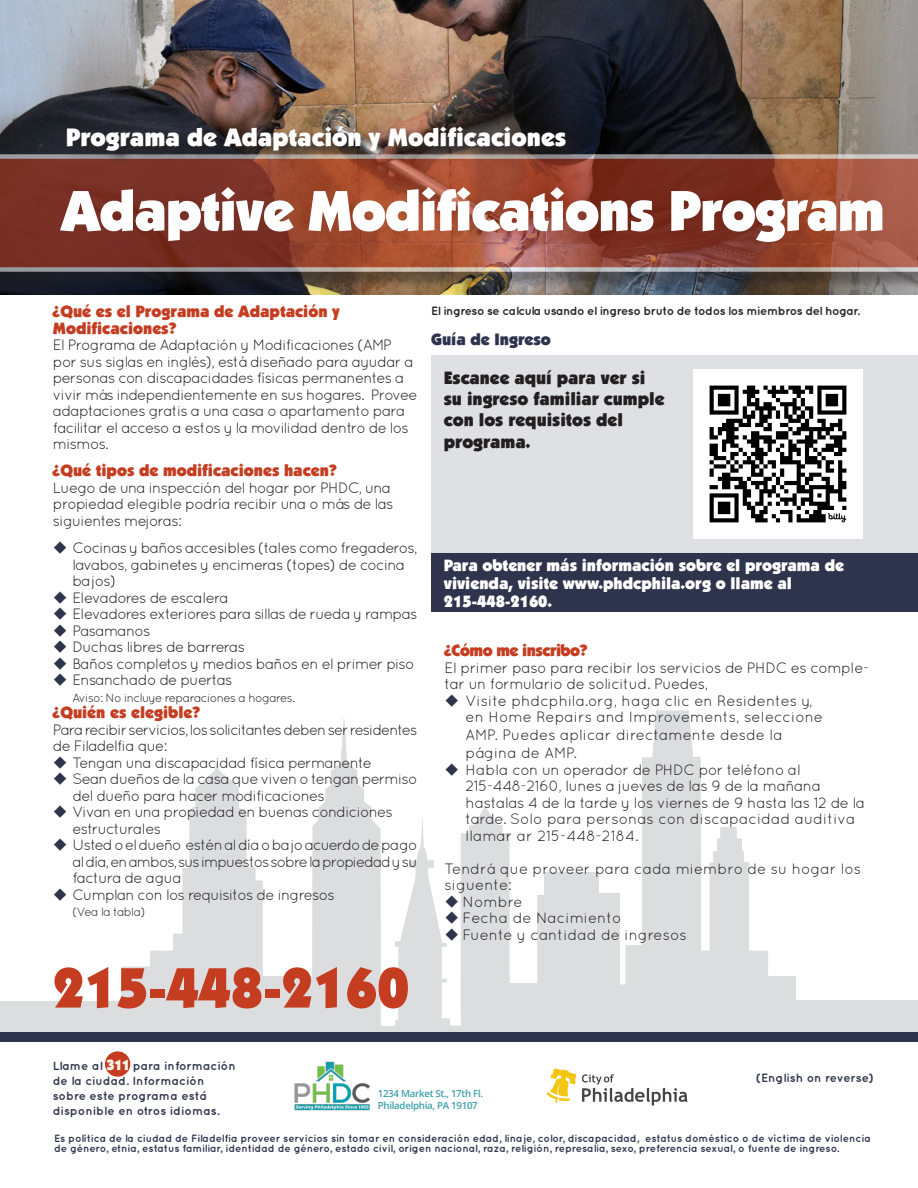
<style>
.page{position:relative;width:918px;height:1188px;background:#fff}
.page>*{position:absolute;margin:0;border:0;box-sizing:border-box;transform-origin:0 0}
.Program_Name{font:900 57px "Kabel IT Cby BT";letter-spacing:-.02em;color:#fff}
.Phone_Number{font:900 56.7px "Kabel IT Cby BT";color:#c43d20}
.Sub_Head_2{font:900 25.35px "Kabel IT Cby BT";color:#fff}
.t1{font:900 18px/21.1px "Kabel IT Cby BT";color:#231f20}
.t2{font:900 16.5px/18px "Kabel IT Cby BT";color:#fff}
.Sub_Head_2-2{font:900 16.5px/16.5px "Kabel IT Cby BT";color:#c43d20}
.Sub_Head_2-3{font:900 16.5px "Kabel IT Cby BT";letter-spacing:-.03em;color:#c43d20}
.t3{font:900 16.5px "Kabel IT Cby BT";color:#2d334c}
.Hanging_indent_2017{font:15px/16.5px "Quicksand";letter-spacing:-.05em;color:#231f20}
.Paragraph_2017{font:15px/16.5px "Quicksand";letter-spacing:-.05em;color:#231f20}
.Sub_Head_2-4{font:15px/16.5px "Quicksand";letter-spacing:-.03em;color:#231f20}
.Sub_Head_2-5{font:15px/18px "Quicksand";color:#231f20}
.Paragraph_2017-2{font:15px/16.5px "Quicksand";letter-spacing:-.03em;color:#231f20}
.Paragraph_2017-3{font:15px "Quicksand";color:#231f20}
.Paragraph_2017-4{font:700 12px/15px "Quicksand";color:#2e344c}
.t4{font:700 12px "Quicksand";letter-spacing:-.04em;color:#231f20}
.Hanging_indent_2017-2{font:12px "Quicksand";letter-spacing:-.05em;color:#231f20}
._311{font:700 12px "Quicksand";color:#2e344c}
.Paragraph_2017-5{font:700 10.5px/10.5px "Quicksand";letter-spacing:-.01em;color:#2e344c}
.AddressNams{font:600 9.75px/12px "Open Sans";letter-spacing:-.03em;color:#3da0ab}
.s1{color:#2e344c}
.s2{font-family:"Kabel IT Cby BT";font-weight:900;font-size:15px;color:#f8f4eb}
</style>
<div class="page">
<div style="left:431px;top:355px;width:487px;height:207px;background:#dfe0e4"></div>
<img style="left:122px;top:711px;width:674px;height:321px">
<div style="left:0;top:1002px;width:128px;height:40px;background:#dcdddf"></div>
<div style="left:768px;top:1000px;width:150px;height:40px;background:#dcdddf"></div>
<img style="left:0;top:0;width:918px;height:295px">
<div style="left:0;top:1032px;width:918px;height:10px;background:#2e344c"></div>
<div style="left:0;top:157px;width:918px;height:133px;background:#231f20;opacity:.75"></div>
<svg style="left:0;top:154px;width:918px;height:118px;background:#8f4534"></svg>
<div style="left:105px;top:1051px;width:25px;height:26px;background:#c43d20;border-radius:50%"></div>
<svg style="left:63px;top:122px;width:518px;height:44px;background:#57423c"></svg>
<div style="left:431px;top:553px;width:487px;height:59px;background:#2e344c"></div>
<img style="left:694px;top:370px;width:168px;height:168px">
<svg style="left:547px;top:1069px;width:141px;height:37px"></svg>
<img style="left:294px;top:1061px;width:76px;height:50px">
<p class="Sub_Head_2" style="left:66px;top:121px;width:502px">Programa de Adaptación y Modificaciones</p>
<p class="Program_Name" style="left:61px;top:176px;width:826px">Adaptive Modifications Program</p>
<p class="Sub_Head_2-2" style="left:53px;top:303px;width:288px">¿Qué es el Programa de Adaptación y<br>Modificaciones?</p>
<p class="Paragraph_2017" style="left:53px;top:337px;width:366px">El Programa de Adaptación y Modificaciones (AMP por sus siglas en inglés), está diseñado para ayudar a personas con discapacidades físicas permanentes a vivir más independientemente en sus hogares. Provee adaptaciones gratis a una casa o apartamento para facilitar el acceso a estos y la movilidad dentro de los mismos.</p>
<p class="Sub_Head_2-2" style="left:53px;top:462px;width:285px">¿Qué tipos de modificaciones hacen?</p>
<p class="Paragraph_2017" style="left:53px;top:479px;width:342px">Luego de una inspección del hogar por PHDC, una propiedad elegible podría recibir una o más de las siguientes mejoras:</p>
<p class="Hanging_indent_2017" style="left:72px;top:540px;width:347px;text-indent:-20px"><span class="s1">◆</span> Cocinas y baños accesibles (tales como fregaderos, lavabos, gabinetes y encimeras (topes) de cocina bajos)</p>
<p class="Hanging_indent_2017" style="left:53px;top:589px;width:177px"><span class="s1">◆</span> Elevadores de escalera</p>
<p class="Hanging_indent_2017" style="left:53px;top:606px;width:366px"><span class="s1">◆</span> Elevadores exteriores para sillas de rueda y rampas</p>
<p class="Hanging_indent_2017" style="left:53px;top:622px;width:99px"><span class="s1">◆</span> Pasamanos</p>
<p class="Hanging_indent_2017" style="left:53px;top:639px;width:194px"><span class="s1">◆</span> Duchas libres de barreras</p>
<p class="Hanging_indent_2017" style="left:53px;top:655px;width:363px"><span class="s1">◆</span> Baños completos y medios baños en el primer piso</p>
<p class="Hanging_indent_2017" style="left:53px;top:672px;width:181px"><span class="s1">◆</span> Ensanchado de puertas</p>
<p class="Hanging_indent_2017-2" style="left:72px;top:691px;width:224px">Aviso: No incluye reparaciones a hogares.</p>
<p class="Sub_Head_2-2" style="left:53px;top:704px;width:148px">¿Quién es elegible?</p>
<p class="Paragraph_2017" style="left:53px;top:721px;width:366px">Para recibir servicios, los solicitantes deben ser residentes de Filadelfia que:</p>
<p class="Hanging_indent_2017" style="left:53px;top:754px;width:321px"><span class="s1">◆</span> Tengan una discapacidad física permanente</p>
<p class="Hanging_indent_2017" style="left:72px;top:771px;width:347px;text-indent:-20px"><span class="s1">◆</span> Sean dueños de la casa que viven o tengan permiso del dueño para hacer modificaciones</p>
<p class="Hanging_indent_2017" style="left:72px;top:804px;width:322px;text-indent:-20px"><span class="s1">◆</span> Vivan en una propiedad en buenas condiciones estructurales</p>
<p class="Hanging_indent_2017" style="left:72px;top:837px;width:347px;text-align:justify;text-indent:-20px"><span class="s1">◆</span> Usted o el dueño estén al día o bajo acuerdo de pago al día, en ambos, sus impuestos sobre la propiedad y su factura de agua</p>
<p class="Hanging_indent_2017" style="left:53px;top:886px;width:283px"><span class="s1">◆</span> Cumplan con los requisitos de ingresos</p>
<p class="Hanging_indent_2017-2" style="left:72px;top:905px;width:75px">(Vea la tabla)</p>
<p class="Phone_Number" style="left:53px;top:953px;width:358px">215-448-2160</p>
<p class="t4" style="left:431px;top:304px;width:430px">El ingreso se calcula usando el ingreso bruto de todos los miembros del hogar.</p>
<p class="t3" style="left:431px;top:329px;width:121px">Guía de Ingreso</p>
<p class="t1" style="left:444px;top:367px;width:222px">Escanee aquí para ver si su ingreso familiar cumple con los requisitos del programa.</p>
<p class="t2" style="left:444px;top:556px;width:402px">Para obtener más información sobre el programa de vivienda, visite www.phdcphila.org o llame al<br>215-448-2160.</p>
<p class="Sub_Head_2-3" style="left:445px;top:640px;width:144px">¿Cómo me inscribo?</p>
<p class="Paragraph_2017-2" style="left:445px;top:659px;width:426px">El primer paso para recibir los servicios de PHDC es comple&shy;tar un formulario de solicitud. Puedes,</p>
<p class="Sub_Head_2-5" style="left:445px;top:691px;width:370px"><span class="s1">◆</span> Visite phdcphila.org, haga clic en Residentes y,</p>
<p class="Sub_Head_2-5" style="left:466px;top:708px;width:359px">en Home Repairs and Improvements, seleccione<br>AMP. Puedes aplicar directamente desde la página de AMP.</p>
<p class="Sub_Head_2-4" style="left:466px;top:761px;width:401px;text-indent:-21px"><span class="s1">◆</span> Habla con un operador de PHDC por teléfono al 215-448-2160, lunes a jueves de las 9 de la mañana hastalas 4 de la tarde y los viernes de 9 hasta las 12 de la tarde. Solo para personas con discapacidad auditiva llamar ar 215-448-2184.</p>
<p class="Sub_Head_2-5" style="left:445px;top:860px;width:418px;line-height:16.5px">Tendrá que proveer para cada miembro de su hogar los siguente:</p>
<p class="Paragraph_2017" style="left:445px;top:893px;width:80px"><span class="s1">◆</span> Nombre</p>
<p class="Paragraph_2017-3" style="left:445px;top:909px;width:179px"><span class="s1">◆</span> Fecha de Nacimiento</p>
<p class="Paragraph_2017-3" style="left:445px;top:926px;width:244px"><span class="s1">◆</span> Fuente y cantidad de ingresos</p>
<p class="Paragraph_2017-4" style="left:53px;top:1058px;width:185px">Llame al <span class="s2">311</span> para información de la ciudad. Información sobre este programa está disponible en otros idiomas.</p>
<p class="AddressNams" style="left:378px;top:1087px;width:107px">1234 Market St., 17th Fl.<br>Philadelphia, PA 19107</p>
<p class="_311" style="left:756px;top:1071px;width:119px">(English on reverse)</p>
<p class="Paragraph_2017-5" style="left:54px;top:1133px;width:818px">Es política de la ciudad de Filadelfia proveer servicios sin tomar en consideración edad, linaje, color, discapacidad, estatus doméstico o de víctima de violencia de género, etnia, estatus familiar, identidad de género, estado civil, origen nacional, raza, religión, represalia, sexo, preferencia sexual, o fuente de ingreso.</p>
</div>
